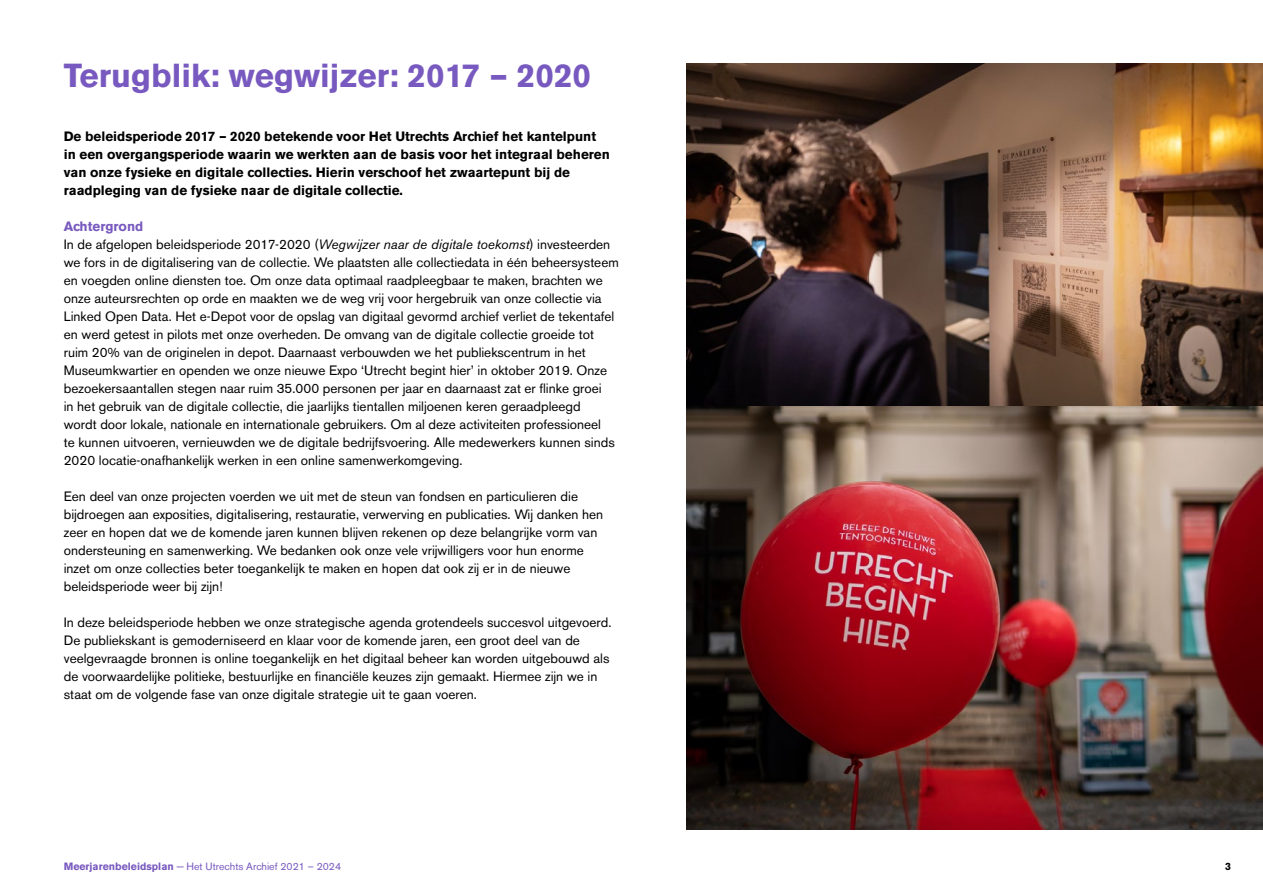
<style>
.page{position:relative;width:1263px;height:893px;background:#fff}
.page>*{position:absolute;margin:0;border:0;box-sizing:border-box;transform-origin:0 0}
.Section_Header{font:700 33px "Akzidenz Grotesk BE";color:#7859bf}
.Body_1{font:13.5px/18px "Akzidenz Grotesk BE";color:#000}
.Body_1-2{font:700 13.5px/18px "Akzidenz Grotesk BE";color:#000}
.Body_1-3{font:700 13.5px "Akzidenz Grotesk BE";color:#7859bf}
.Body_1-4{font:10.5px "Akzidenz Grotesk BE";color:#7859bf}
.t1{font:700 10.5px "Akzidenz Grotesk BE";color:#000}
.s1{font-style:italic}
.s2{font-weight:700}
</style>
<div class="page">
<img style="left:687px;top:64px;width:576px;height:765px">
<p class="Section_Header" style="left:64px;top:56px;width:529px">Terugblik: wegwijzer: 2017 – 2020</p>
<p class="Body_1-2" style="left:64px;top:128px;width:548px">De beleidsperiode 2017 – 2020 betekende voor Het Utrechts Archief het kantelpunt in een overgangsperiode waarin we werkten aan de basis voor het integraal beheren van onze fysieke en digitale collecties. Hierin verschoof het zwaartepunt bij de raadpleging van de fysieke naar de digitale collectie.</p>
<p class="Body_1-3" style="left:64px;top:219px;width:81px">Achtergrond</p>
<p class="Body_1" style="left:64px;top:235px;width:556px">In de afgelopen beleidsperiode 2017-2020 (<span class="s1">Wegwijzer naar de digitale toekomst</span>) investeerden we fors in de digitalisering van de collectie. We plaatsten alle collectiedata in één beheersysteem en voegden online diensten toe. Om onze data optimaal raadpleegbaar te maken, brachten we onze auteursrechten op orde en maakten we de weg vrij voor hergebruik van onze collectie via Linked Open Data. Het e-Depot voor de opslag van digitaal gevormd archief verliet de tekentafel en werd getest in pilots met onze overheden. De omvang van de digitale collectie groeide tot ruim 20% van de originelen in depot. Daarnaast verbouwden we het publiekscentrum in het Museumkwartier en openden we onze nieuwe Expo ‘Utrecht begint hier’ in oktober 2019. Onze bezoekersaantallen stegen naar ruim 35.000 personen per jaar en daarnaast zat er flinke groei<br>in het gebruik van de digitale collectie, die jaarlijks tientallen miljoenen keren geraadpleegd<br>wordt door lokale, nationale en internationale gebruikers. Om al deze activiteiten professioneel<br>te kunnen uitvoeren, vernieuwden we de digitale bedrijfsvoering. Alle medewerkers kunnen sinds 2020 locatie-onafhankelijk werken in een online samenwerkomgeving.</p>
<p class="Body_1" style="left:64px;top:487px;width:541px">Een deel van onze projecten voerden we uit met de steun van fondsen en particulieren die bijdroegen aan exposities, digitalisering, restauratie, verwerving en publicaties. Wij danken hen zeer en hopen dat we de komende jaren kunnen blijven rekenen op deze belangrijke vorm van ondersteuning en samenwerking. We bedanken ook onze vele vrijwilligers voor hun enorme inzet om onze collecties beter toegankelijk te maken en hopen dat ook zij er in de nieuwe beleidsperiode weer bij zijn!</p>
<p class="Body_1" style="left:64px;top:613px;width:549px">In deze beleidsperiode hebben we onze strategische agenda grotendeels succesvol uitgevoerd.<br>De publiekskant is gemoderniseerd en klaar voor de komende jaren, een groot deel van de veelgevraagde bronnen is online toegankelijk en het digitaal beheer kan worden uitgebouwd als de voorwaardelijke politieke, bestuurlijke en financiële keuzes zijn gemaakt. Hiermee zijn we in staat om de volgende fase van onze digitale strategie uit te gaan voeren.</p>
<p class="Body_1-4" style="left:64px;top:860px;width:279px"><span class="s2">Meerjarenbeleidsplan</span> − Het Utrechts Archief 2021 – 2024</p>
<p class="t1" style="left:1225px;top:860px;width:7px">3</p>
</div>
